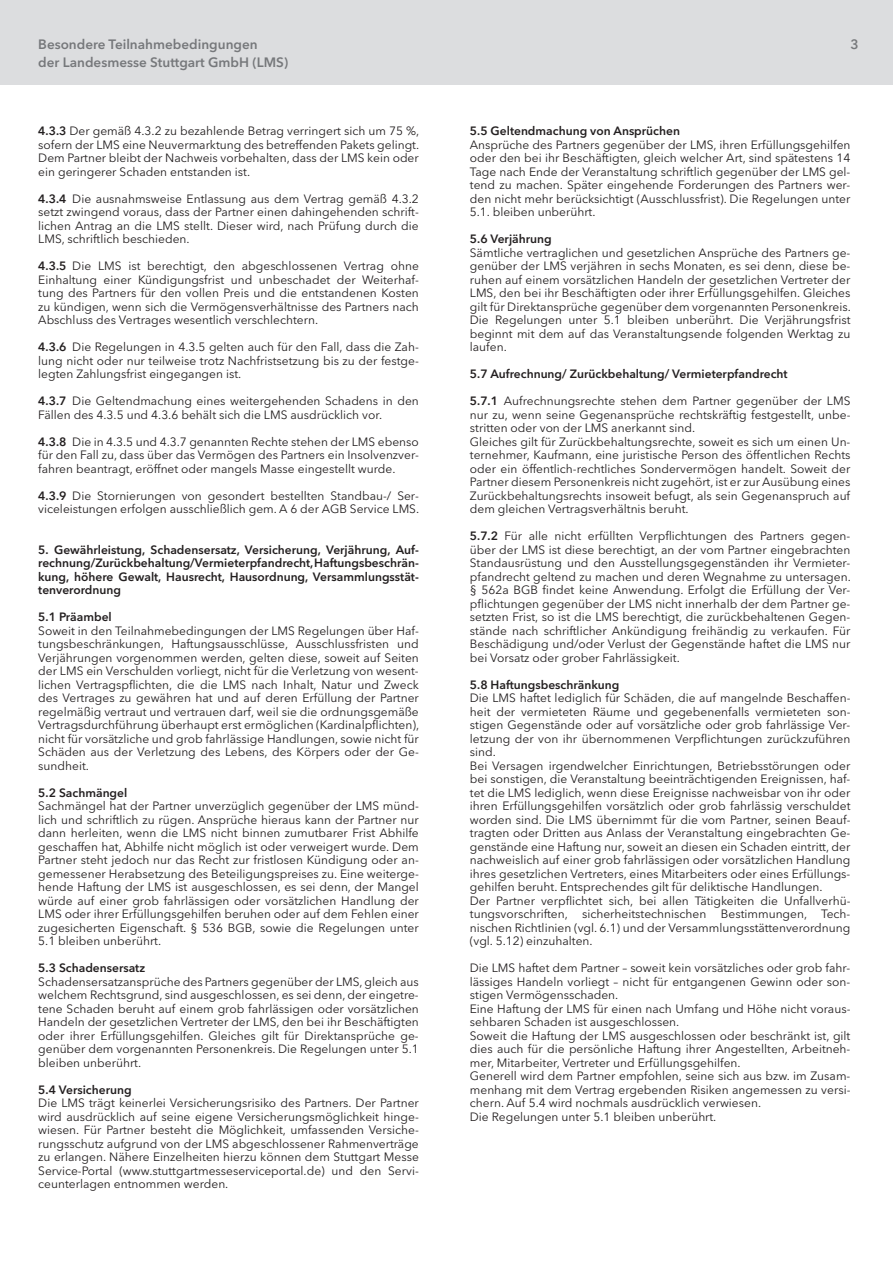
<style>
.page{position:relative;width:893px;height:1263px;background:#fff}
.page>*{position:absolute;margin:0;border:0;box-sizing:border-box;transform-origin:0 0}
.t1{font:600 13.5px "Avenir Next LT Pro";color:#76787b}
.t2{font:12px/13.5px "Avenir Next LT Pro";color:#231f20;text-align:justify}
.t3{font:600 12px/13.5px "Avenir Next LT Pro";color:#231f20;text-align:justify}
.s1{font-weight:600}
</style>
<div class="page">
<div style="left:0;top:0;width:893px;height:85px;background:#dcdddf"></div>
<p class="t1" style="left:38px;top:37px;width:221px">Besondere Teilnahmebedingungen</p>
<p class="t1" style="left:850px;top:37px;width:10px">3</p>
<p class="t1" style="left:38px;top:55px;width:252px">der Landesmesse Stuttgart GmbH (LMS)</p>
<p class="t2" style="left:38px;top:124px;width:382px"><span class="s1">4.3.3</span> Der gemäß 4.3.2 zu bezahlende Betrag verringert sich um 75 %, sofern der LMS eine Neuvermarktung des betreffenden Pakets gelingt.<br>Dem Partner bleibt der Nachweis vorbehalten, dass der LMS kein oder ein geringerer Schaden entstanden ist.</p>
<p class="t2" style="left:38px;top:192px;width:382px"><span class="s1">4.3.4</span> Die ausnahmsweise Entlassung aus dem Vertrag gemäß 4.3.2 setzt zwingend voraus, dass der Partner einen dahingehenden schrift&shy;lichen Antrag an die LMS stellt. Dieser wird, nach Prüfung durch die LMS, schriftlich beschieden.</p>
<p class="t2" style="left:38px;top:259px;width:382px"><span class="s1">4.3.5</span> Die LMS ist berechtigt, den abgeschlossenen Vertrag ohne Einhaltung einer Kündigungsfrist und unbeschadet der Weiterhaf&shy;tung des Partners für den vollen Preis und die entstandenen Kosten zu kündigen, wenn sich die Vermögensverhältnisse des Partners nach Abschluss des Vertrages wesentlich verschlechtern.</p>
<p class="t2" style="left:38px;top:340px;width:382px"><span class="s1">4.3.6</span> Die Regelungen in 4.3.5 gelten auch für den Fall, dass die Zah&shy;lung nicht oder nur teilweise trotz Nachfristsetzung bis zu der festge&shy;legten Zahlungsfrist eingegangen ist.</p>
<p class="t2" style="left:38px;top:394px;width:382px"><span class="s1">4.3.7</span> Die Geltendmachung eines weitergehenden Schadens in den<br>Fällen des 4.3.5 und 4.3.6 behält sich die LMS ausdrücklich vor.</p>
<p class="t2" style="left:38px;top:435px;width:382px"><span class="s1">4.3.8</span> Die in 4.3.5 und 4.3.7 genannten Rechte stehen der LMS ebenso für den Fall zu, dass über das Vermögen des Partners ein Insolvenzver&shy;fahren beantragt, eröffnet oder mangels Masse eingestellt wurde.</p>
<p class="t2" style="left:38px;top:489px;width:382px"><span class="s1">4.3.9</span> Die Stornierungen von gesondert bestellten Standbau-/ Ser&shy;viceleistungen erfolgen ausschließlich gem. A 6 der AGB Service LMS.</p>
<p class="t3" style="left:38px;top:543px;width:382px">5. Gewährleistung, Schadensersatz, Versicherung, Verjährung, Auf&shy;rechnung/Zurückbehaltung/Vermieterpfandrecht, Haftungsbeschrän&shy;kung, höhere Gewalt, Hausrecht, Hausordnung, Versammlungsstät&shy;tenverordnung</p>
<p class="t3" style="left:38px;top:610px;width:75px">5.1 Präambel</p>
<p class="t2" style="left:38px;top:624px;width:382px">Soweit in den Teilnahmebedingungen der LMS Regelungen über Haf&shy;tungsbeschränkungen, Haftungsausschlüsse, Ausschlussfristen und Verjährungen vorgenommen werden, gelten diese, soweit auf Seiten der LMS ein Verschulden vorliegt, nicht für die Verletzung von wesent&shy;lichen Vertragspflichten, die die LMS nach Inhalt, Natur und Zweck des Vertrages zu gewähren hat und auf deren Erfüllung der Partner regelmäßig vertraut und vertrauen darf, weil sie die ordnungsgemäße Vertragsdurchführung überhaupt erst ermöglichen (Kardinalpflichten), nicht für vorsätzliche und grob fahrlässige Handlungen, sowie nicht für Schäden aus der Verletzung des Lebens, des Körpers oder der Ge&shy;sundheit.</p>
<p class="t3" style="left:38px;top:786px;width:91px">5.2 Sachmängel</p>
<p class="t2" style="left:38px;top:799px;width:382px">Sachmängel hat der Partner unverzüglich gegenüber der LMS münd&shy;lich und schriftlich zu rügen. Ansprüche hieraus kann der Partner nur dann herleiten, wenn die LMS nicht binnen zumutbarer Frist Abhilfe geschaffen hat, Abhilfe nicht möglich ist oder verweigert wurde. Dem Partner steht jedoch nur das Recht zur fristlosen Kündigung oder an&shy;gemessener Herabsetzung des Beteiligungspreises zu. Eine weiterge&shy;hende Haftung der LMS ist ausgeschlossen, es sei denn, der Mangel würde auf einer grob fahrlässigen oder vorsätzlichen Handlung der LMS oder ihrer Erfüllungsgehilfen beruhen oder auf dem Fehlen einer zugesicherten Eigenschaft. § 536 BGB, sowie die Regelungen unter 5.1 bleiben unberührt.</p>
<p class="t3" style="left:38px;top:961px;width:108px">5.3 Schadensersatz</p>
<p class="t2" style="left:38px;top:975px;width:382px">Schadensersatzansprüche des Partners gegenüber der LMS, gleich aus welchem Rechtsgrund, sind ausgeschlossen, es sei denn, der eingetre&shy;tene Schaden beruht auf einem grob fahrlässigen oder vorsätzlichen Handeln der gesetzlichen Vertreter der LMS, den bei ihr Beschäftigten oder ihrer Erfüllungsgehilfen. Gleiches gilt für Direktansprüche ge&shy;genüber dem vorgenannten Personenkreis. Die Regelungen unter 5.1 bleiben unberührt.</p>
<p class="t3" style="left:38px;top:1083px;width:95px">5.4 Versicherung</p>
<p class="t2" style="left:38px;top:1096px;width:382px">Die LMS trägt keinerlei Versicherungsrisiko des Partners. Der Partner wird ausdrücklich auf seine eigene Versicherungsmöglichkeit hinge&shy;wiesen. Für Partner besteht die Möglichkeit, umfassenden Versiche&shy;rungsschutz aufgrund von der LMS abgeschlossener Rahmenverträge zu erlangen. Nähere Einzelheiten hierzu können dem Stuttgart Messe Service-Portal (www.stuttgartmesseserviceportal.de) und den Servi&shy;ceunterlagen entnommen werden.</p>
<p class="t3" style="left:470px;top:124px;width:212px">5.5 Geltendmachung von Ansprüchen</p>
<p class="t2" style="left:470px;top:138px;width:382px">Ansprüche des Partners gegenüber der LMS, ihren Erfüllungsgehilfen oder den bei ihr Beschäftigten, gleich welcher Art, sind spätestens 14<br>Tage nach Ende der Veranstaltung schriftlich gegenüber der LMS gel&shy;tend zu machen. Später eingehende Forderungen des Partners wer&shy;den nicht mehr berücksichtigt (Ausschlussfrist). Die Regelungen unter 5.1. bleiben unberührt.</p>
<p class="t3" style="left:470px;top:232px;width:83px">5.6 Verjährung</p>
<p class="t2" style="left:470px;top:246px;width:382px">Sämtliche vertraglichen und gesetzlichen Ansprüche des Partners ge&shy;genüber der LMS verjähren in sechs Monaten, es sei denn, diese be&shy;ruhen auf einem vorsätzlichen Handeln der gesetzlichen Vertreter der LMS, den bei ihr Beschäftigten oder ihrer Erfüllungsgehilfen. Gleiches gilt für Direktansprüche gegenüber dem vorgenannten Personenkreis.<br>Die Regelungen unter 5.1 bleiben unberührt. Die Verjährungsfrist beginnt mit dem auf das Veranstaltungsende folgenden Werktag zu laufen.</p>
<p class="t3" style="left:470px;top:367px;width:319px">5.7 Aufrechnung/ Zurückbehaltung/ Vermieterpfandrecht</p>
<p class="t2" style="left:470px;top:394px;width:382px;text-align:left"><span class="s1">5.7.1</span> Aufrechnungsrechte stehen dem Partner gegenüber der LMS nur zu, wenn seine Gegenansprüche rechtskräftig festgestellt, unbe&shy;stritten oder von der LMS anerkannt sind.<br>Gleiches gilt für Zurückbehaltungsrechte, soweit es sich um einen Un&shy;ternehmer, Kaufmann, eine juristische Person des öffentlichen Rechts oder ein öffentlich-rechtliches Sondervermögen handelt. Soweit der Partner diesem Personenkreis nicht zugehört, ist er zur Ausübung eines Zurückbehaltungsrechts insoweit befugt, als sein Gegenanspruch auf dem gleichen Vertragsverhältnis beruht.</p>
<p class="t2" style="left:470px;top:529px;width:382px"><span class="s1">5.7.2</span> Für alle nicht erfüllten Verpflichtungen des Partners gegen&shy;über der LMS ist diese berechtigt, an der vom Partner eingebrachten Standausrüstung und den Ausstellungsgegenständen ihr Vermieter&shy;pfandrecht geltend zu machen und deren Wegnahme zu untersagen. § 562a BGB findet keine Anwendung. Erfolgt die Erfüllung der Ver&shy;pflichtungen gegenüber der LMS nicht innerhalb der dem Partner ge&shy;setzten Frist, so ist die LMS berechtigt, die zurückbehaltenen Gegen&shy;stände nach schriftlicher Ankündigung freihändig zu verkaufen. Für Beschädigung und/oder Verlust der Gegenstände haftet die LMS nur bei Vorsatz oder grober Fahrlässigkeit.</p>
<p class="t3" style="left:470px;top:678px;width:151px">5.8 Haftungsbeschränkung</p>
<p class="t2" style="left:470px;top:691px;width:382px;text-align:left">Die LMS haftet lediglich für Schäden, die auf mangelnde Beschaffen&shy;heit der vermieteten Räume und gegebenenfalls vermieteten son&shy;stigen Gegenstände oder auf vorsätzliche oder grob fahrlässige Ver&shy;letzung der von ihr übernommenen Verpflichtungen zurückzuführen sind.<br>Bei Versagen irgendwelcher Einrichtungen, Betriebsstörungen oder bei sonstigen, die Veranstaltung beeinträchtigenden Ereignissen, haf&shy;tet die LMS lediglich, wenn diese Ereignisse nachweisbar von ihr oder ihren Erfüllungsgehilfen vorsätzlich oder grob fahrlässig verschuldet worden sind. Die LMS übernimmt für die vom Partner, seinen Beauf&shy;tragten oder Dritten aus Anlass der Veranstaltung eingebrachten Ge&shy;genstände eine Haftung nur, soweit an diesen ein Schaden eintritt, der nachweislich auf einer grob fahrlässigen oder vorsätzlichen Handlung ihres gesetzlichen Vertreters, eines Mitarbeiters oder eines Erfüllungs&shy;gehilfen beruht. Entsprechendes gilt für deliktische Handlungen.<br>Der Partner verpflichtet sich, bei allen Tätigkeiten die Unfallverhü&shy;tungsvorschriften, sicherheitstechnischen Bestimmungen, Tech&shy;nischen Richtlinien (vgl. 6.1) und der Versammlungsstättenverordnung (vgl. 5.12) einzuhalten.</p>
<p class="t2" style="left:470px;top:961px;width:382px;text-align:left">Die LMS haftet dem Partner – soweit kein vorsätzliches oder grob fahr&shy;lässiges Handeln vorliegt – nicht für entgangenen Gewinn oder son&shy;stigen Vermögensschaden.<br>Eine Haftung der LMS für einen nach Umfang und Höhe nicht voraus&shy;sehbaren Schaden ist ausgeschlossen.<br>Soweit die Haftung der LMS ausgeschlossen oder beschränkt ist, gilt dies auch für die persönliche Haftung ihrer Angestellten, Arbeitneh&shy;mer, Mitarbeiter, Vertreter und Erfüllungsgehilfen.<br>Generell wird dem Partner empfohlen, seine sich aus bzw. im Zusam&shy;menhang mit dem Vertrag ergebenden Risiken angemessen zu versi&shy;chern. Auf 5.4 wird nochmals ausdrücklich verwiesen.<br>Die Regelungen unter 5.1 bleiben unberührt.</p>
</div>
